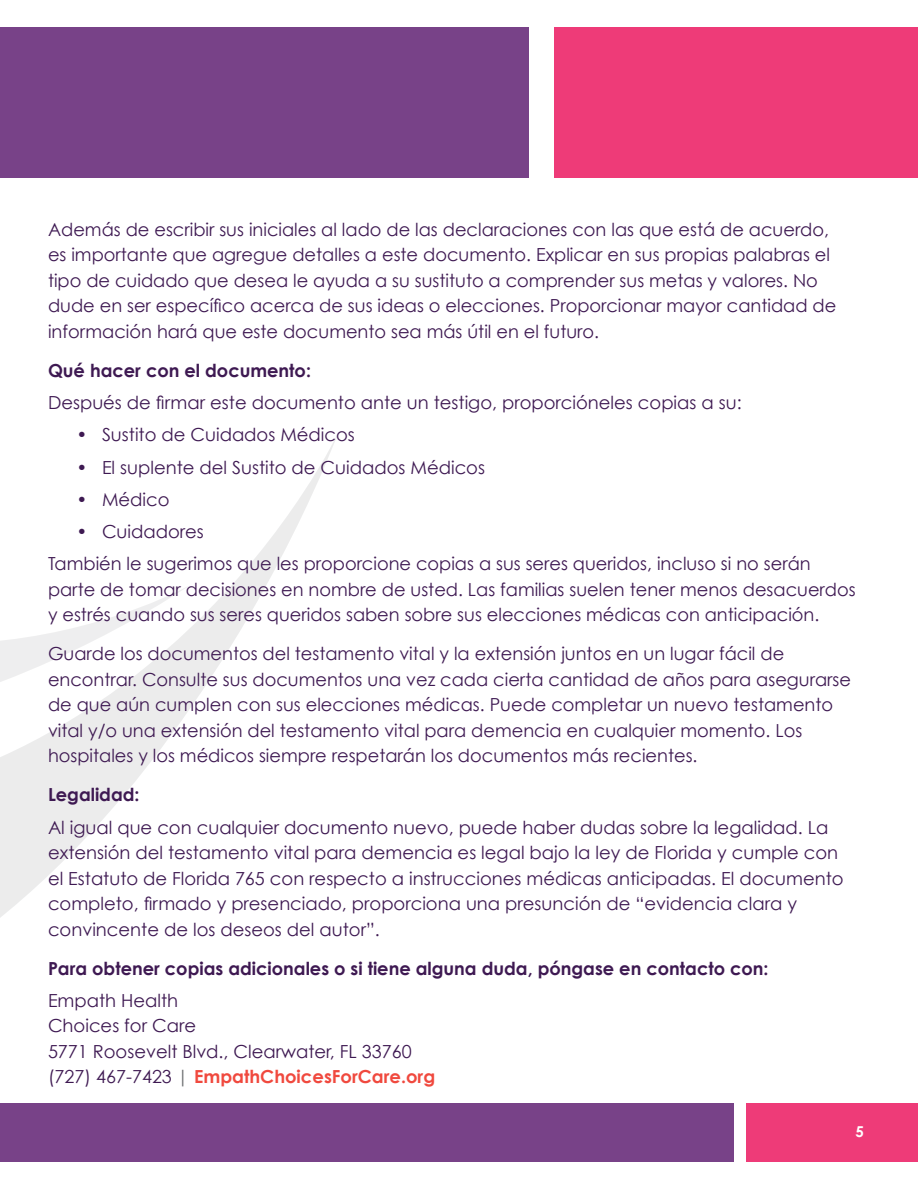
<style>
.page{position:relative;width:918px;height:1188px;background:#fff}
.page>*{position:absolute;margin:0;border:0;box-sizing:border-box;transform-origin:0 0}
.body{font:18px/25.5px "Century Gothic";color:#3e1952}
._12_pt_bold{font:700 18px "Century Gothic";color:#3e1952}
.body_with__5_indent{font:18px "Century Gothic";color:#3e1952}
.t1{font:700 18px "Century Gothic";color:#f0493e}
.t2{font:700 15px "Century Gothic";color:#fff}
.s1{font-weight:400;color:#3e1952}
.s2{font-weight:400;color:#6d6f71}
</style>
<div class="page">
<div style="left:0;top:1104px;width:734px;height:58px;background:#784288"></div>
<div style="left:746px;top:1104px;width:172px;height:58px;background:#ee3b78"></div>
<div style="left:0;top:27px;width:529px;height:151px;background:#784288"></div>
<div style="left:554px;top:27px;width:364px;height:151px;background:#ee3b78"></div>
<svg style="left:0;top:436px;width:337px;height:482px"></svg>
<p class="body" style="left:48px;top:216px;width:790px">Además de escribir sus iniciales al lado de las declaraciones con las que está de acuerdo, es importante que agregue detalles a este documento. Explicar en sus propias palabras el tipo de cuidado que desea le ayuda a su sustituto a comprender sus metas y valores. No dude en ser específico acerca de sus ideas o elecciones. Proporcionar mayor cantidad de información hará que este documento sea más útil en el futuro.</p>
<p class="_12_pt_bold" style="left:48px;top:359px;width:265px">Qué hacer con el documento:</p>
<p class="body" style="left:48px;top:390px;width:695px">Después de firmar este documento ante un testigo, proporcióneles copias a su:</p>
<p class="body_with__5_indent" style="left:76px;top:424px;width:280px">• Sustito de Cuidados Médicos</p>
<p class="body_with__5_indent" style="left:76px;top:456px;width:410px">• El suplente del Sustito de Cuidados Médicos</p>
<p class="body_with__5_indent" style="left:76px;top:489px;width:95px">• Médico</p>
<p class="body_with__5_indent" style="left:76px;top:521px;width:129px">• Cuidadores</p>
<p class="body" style="left:48px;top:551px;width:809px">También le sugerimos que les proporcione copias a sus seres queridos, incluso si no serán parte de tomar decisiones en nombre de usted. Las familias suelen tener menos desacuerdos y estrés cuando sus seres queridos saben sobre sus elecciones médicas con anticipación.</p>
<p class="body" style="left:48px;top:641px;width:805px">Guarde los documentos del testamento vital y la extensión juntos en un lugar fácil de encontrar. Consulte sus documentos una vez cada cierta cantidad de años para asegurarse de que aún cumplen con sus elecciones médicas. Puede completar un nuevo testamento vital y/o una extensión del testamento vital para demencia en cualquier momento. Los hospitales y los médicos siempre respetarán los documentos más recientes.</p>
<p class="_12_pt_bold" style="left:48px;top:784px;width:93px">Legalidad:</p>
<p class="body" style="left:48px;top:814px;width:797px">Al igual que con cualquier documento nuevo, puede haber dudas sobre la legalidad. La extensión del testamento vital para demencia es legal bajo la ley de Florida y cumple con el Estatuto de Florida 765 con respecto a instrucciones médicas anticipadas. El documento completo, firmado y presenciado, proporciona una presunción de “evidencia clara y convincente de los deseos del autor”.</p>
<p class="_12_pt_bold" style="left:48px;top:957px;width:722px">Para obtener copias adicionales o si tiene alguna duda, póngase en contacto con:</p>
<p class="body" style="left:48px;top:987px;width:132px">Empath Health</p>
<p class="body" style="left:48px;top:1013px;width:150px">Choices for Care</p>
<p class="body" style="left:48px;top:1038px;width:365px">5771 Roosevelt Blvd., Clearwater, FL 33760</p>
<p class="t1" style="left:48px;top:1066px;width:389px"><span class="s1">(727) 467-7423</span> <span class="s2">|</span> EmpathChoicesForCare.org</p>
<p class="t2" style="left:856px;top:1123px;width:10px">5</p>
</div>
